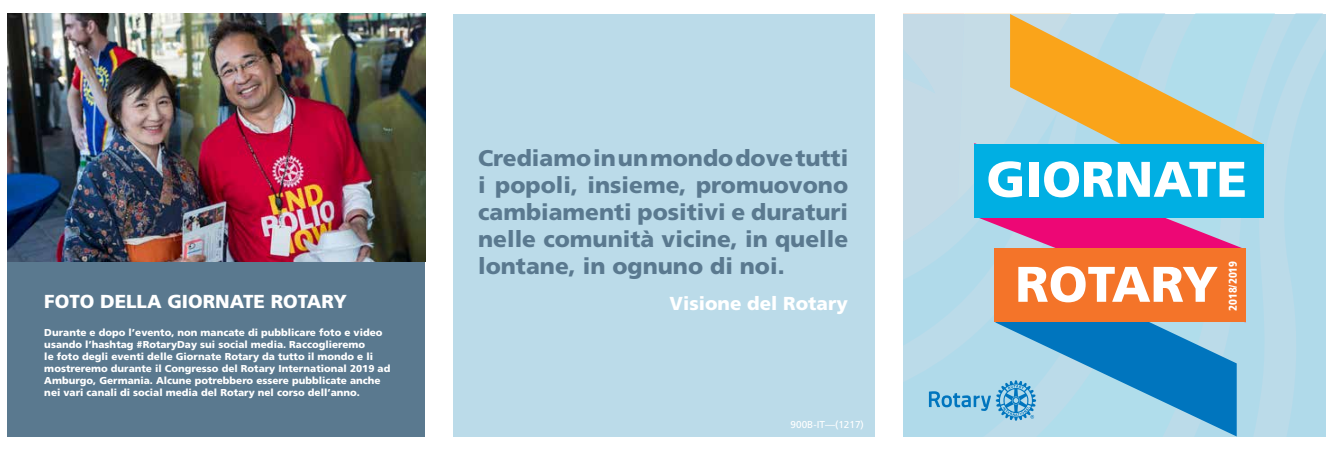
<style>
.page{position:relative;width:1339px;height:450px;background:#fff}
.page>*{position:absolute;margin:0;border:0;box-sizing:border-box;transform-origin:0 0}
.t1{font:900 50px/105px "Frutiger LT Std";color:#fff;text-align:center}
.t2{font:900 22.62px/27.2px "Frutiger LT Std";color:#5a798f;text-align:justify}
.t3{font:900 18.75px "Frutiger LT Std";color:#fff}
.t4{font:900 condensed 11.25px "Frutiger LT Std";color:#fff}
.t5{font:900 10px/12px "Frutiger LT Std";color:#fff}
.t6{font:10px "Frutiger LT Std";color:#fff}
</style>
<div class="page">
<div style="left:8px;top:14px;width:417px;height:422px;background:#5a798f"></div>
<svg style="left:903px;top:14px;width:422px;height:422px;background:#b2d9e9"></svg>
<svg style="left:903px;top:14px;width:107px;height:380px;background:#b9dae8"></svg>
<svg style="left:903px;top:14px;width:71px;height:259px;background:#c1dae6"></svg>
<div style="left:453px;top:14px;width:422px;height:422px;background:#bbdbe9"></div>
<img style="left:8px;top:13px;width:417px;height:249px">
<svg style="left:1010px;top:14px;width:253px;height:130px;background:#d1c595"></svg>
<svg style="left:929px;top:380px;width:66px;height:41px;background:#94cae3"></svg>
<svg style="left:974px;top:143px;width:271px;height:179px;background:#d064a3"></svg>
<div style="left:974px;top:144px;width:289px;height:73px;background:#00afe3"></div>
<svg style="left:995px;top:322px;width:241px;height:115px;background:#61acd6"></svg>
<div style="left:994px;top:249px;width:251px;height:73px;background:#f47429"></div>
<h3 class="t3" style="left:44px;top:290px;width:304px">FOTO DELLA GIORNATE ROTARY</h3>
<p class="t5" style="left:44px;top:327px;width:347px">Durante e dopo l’evento, non mancate di pubblicare foto e video usando l’hashtag #RotaryDay sui social media. Raccoglieremo<br>le foto degli eventi delle Giornate Rotary da tutto il mondo e li mostreremo durante il Congresso del Rotary International 2019 ad Amburgo, Germania. Alcune potrebbero essere pubblicate anche nei vari canali di social media del Rotary nel corso dell’anno.</p>
<h2 class="t2" style="left:478px;top:144px;width:372px">Crediamo in un mondo dove tutti i popoli, insieme, promuovono cambiamenti positivi e duraturi nelle comunità vicine, in quelle lontane, in ognuno di noi.</h2>
<h3 class="t3" style="left:669px;top:292px;width:180px">Visione del Rotary</h3>
<p class="t6" style="left:790px;top:418px;width:75px">900B-IT—(1217)</p>
<h1 class="t1" style="left:986px;top:127px;width:262px">GIORNATE<br>ROTARY</h1>
<p class="t4" style="left:1226px;top:311px;width:52px;rotate:-90deg">2018/2019</p>
</div>
